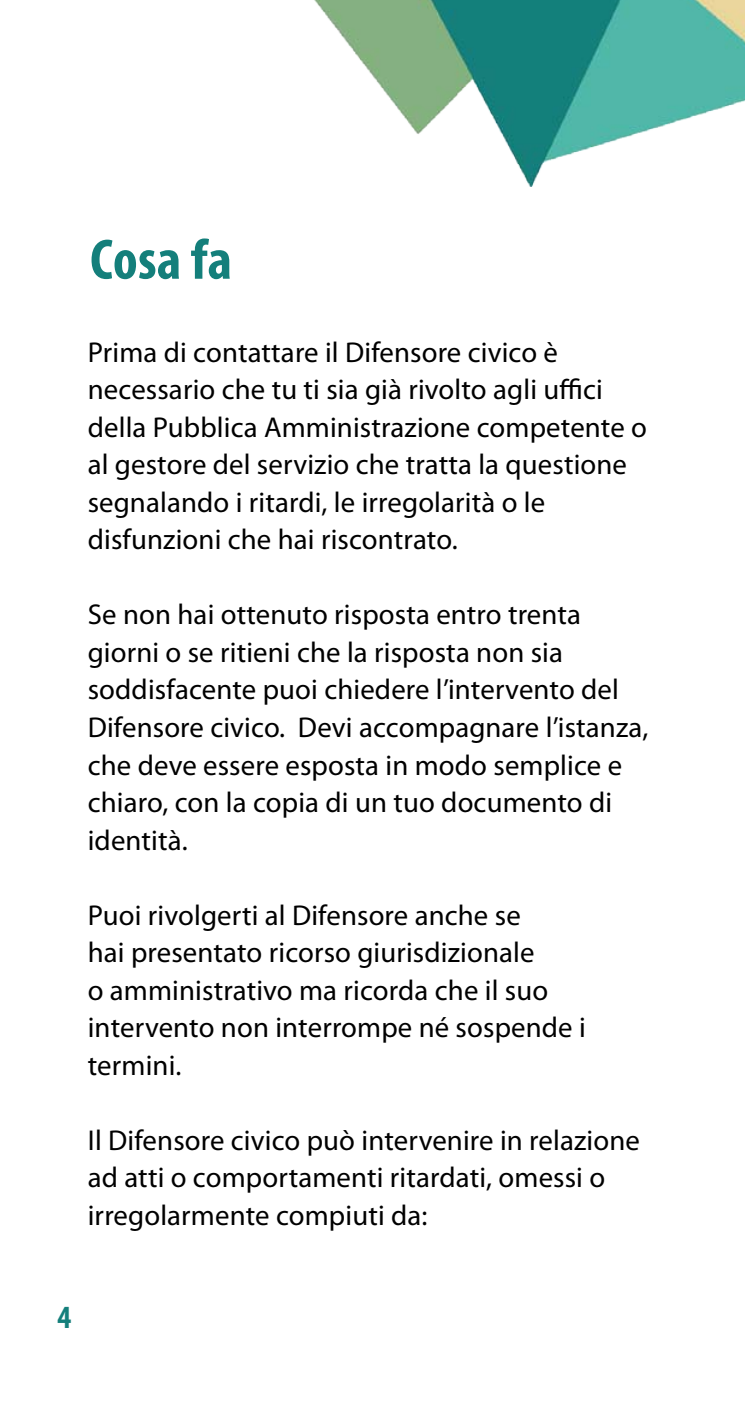
<style>
.page{position:relative;width:745px;height:1418px;background:#fff}
.page>*{position:absolute;margin:0;border:0;box-sizing:border-box;transform-origin:0 0}
.t1{font:700 condensed 57.5px "Myriad Pro";letter-spacing:.005em;color:#147f7b}
.t2{font:700 condensed 32.5px "Myriad Pro";color:#147f7b}
.t3{font:28.75px/37.5px "Myriad Pro";letter-spacing:.005em;color:#000}
</style>
<div class="page">
<img style="left:314px;top:0;width:430px;height:186px">
<h1 class="t1" style="left:90px;top:224px;width:143px">Cosa fa</h1>
<p class="t3" style="left:88px;top:333px;width:560px">Prima di contattare il Difensore civico è necessario che tu ti sia già rivolto agli uffici della Pubblica Amministrazione competente o al gestore del servizio che tratta la questione segnalando i ritardi, le irregolarità o le disfunzioni che hai riscontrato.</p>
<p class="t3" style="left:88px;top:595px;width:561px">Se non hai ottenuto risposta entro trenta giorni o se ritieni che la risposta non sia soddisfacente puoi chiedere l’intervento del Difensore civico. Devi accompagnare l’istanza, che deve essere esposta in modo semplice e chiaro, con la copia di un tuo documento di identità.</p>
<p class="t3" style="left:88px;top:895px;width:499px">Puoi rivolgerti al Difensore anche se<br>hai presentato ricorso giurisdizionale<br>o amministrativo ma ricorda che il suo intervento non interrompe né sospende i termini.</p>
<p class="t3" style="left:88px;top:1120px;width:553px">Il Difensore civico può intervenire in relazione ad atti o comportamenti ritardati, omessi o irregolarmente compiuti da:</p>
<p class="t2" style="left:57px;top:1296px;width:15px">4</p>
</div>
